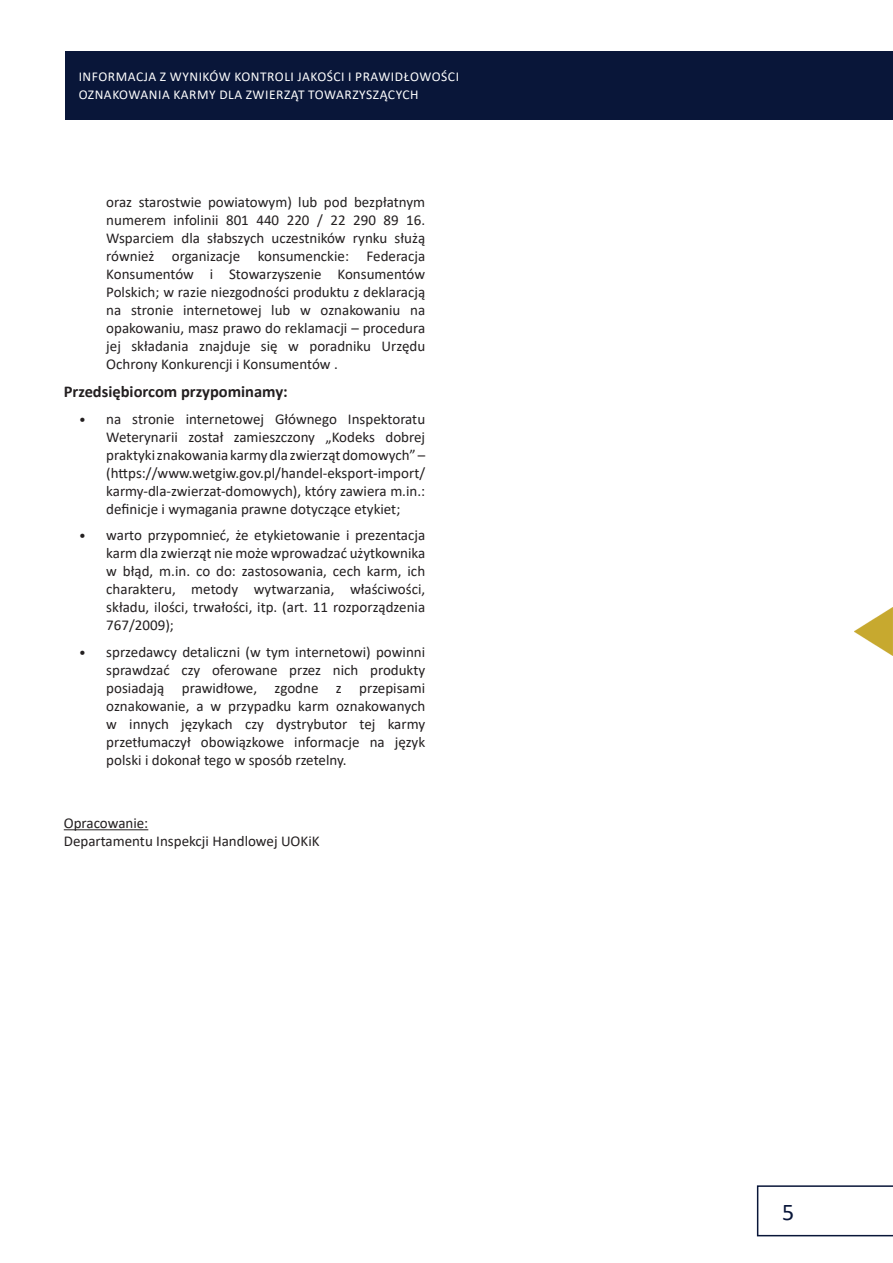
<style>
.page{position:relative;width:893px;height:1263px;background:#fff}
.page>*{position:absolute;margin:0;border:0;box-sizing:border-box;transform-origin:0 0}
.t1{font:24px "Calibri";color:#091639}
.t2{font:700 16.5px "Calibri";color:#231f20}
.tekst{font:15px/18px "Calibri";color:#231f20;text-align:justify}
.t3{font:13.5px/18px "Calibri";letter-spacing:.04em;color:#fff}
.s1{font-size:13.5px}
</style>
<div class="page">
<svg style="left:757px;top:1185px;width:136px;height:51px"></svg>
<div style="left:66px;top:51px;width:827px;height:68px;background:#091639"></div>
<img style="left:855px;top:607px;width:38px;height:49px">
<hr style="left:64px;top:829px;width:84px;height:1px;background:#231f20">
<p class="t3" style="left:79px;top:67px;width:382px">INFORMACJA Z WYNIKÓW KONTROLI JAKOŚCI I PRAWIDŁOWOŚCI<br>OZNAKOWANIA KARMY DLA ZWIERZĄT TOWARZYSZĄCYCH</p>
<p class="tekst" style="left:106px;top:192px;width:320px">oraz starostwie powiatowym) lub pod bezpłatnym numerem infolinii 801 440 220 / 22 290 89 16.<br>Wsparciem dla słabszych uczestników rynku służą również organizacje konsumenckie: Federacja Konsumentów i Stowarzyszenie Konsumentów Polskich; w razie niezgodności produktu z deklaracją na stronie internetowej lub w oznakowaniu na opakowaniu, masz prawo do reklamacji – procedura jej składania znajduje się w poradniku Urzędu Ochrony Konkurencji i Konsumentów .</p>
<p class="t2" style="left:64px;top:380px;width:225px">Przedsiębiorcom przypominamy:</p>
<p class="tekst" style="left:106px;top:409px;width:320px;text-indent:-27px"><span class="s1">•</span> na stronie internetowej Głównego Inspektoratu Weterynarii został zamieszczony „Kodeks dobrej praktyki znakowania karmy dla zwierząt domowych” – (https://www.wetgiw.gov.pl/handel-eksport-import/ karmy-dla-zwierzat-domowych), który zawiera m.in.: definicje i wymagania prawne dotyczące etykiet;</p>
<p class="tekst" style="left:106px;top:526px;width:320px;text-indent:-27px"><span class="s1">•</span> warto przypomnieć, że etykietowanie i prezentacja karm dla zwierząt nie może wprowadzać użytkownika w błąd, m.in. co do: zastosowania, cech karm, ich charakteru, metody wytwarzania, właściwości, składu, ilości, trwałości, itp. (art. 11 rozporządzenia 767/2009);</p>
<p class="tekst" style="left:106px;top:642px;width:320px;text-indent:-27px"><span class="s1">•</span> sprzedawcy detaliczni (w tym internetowi) powinni sprawdzać czy oferowane przez nich produkty posiadają prawidłowe, zgodne z przepisami oznakowanie, a w przypadku karm oznakowanych w innych językach czy dystrybutor tej karmy przetłumaczył obowiązkowe informacje na język polski i dokonał tego w sposób rzetelny.</p>
<p class="tekst" style="left:64px;top:814px;width:257px">Opracowanie:<br>Departamentu Inspekcji Handlowej UOKiK</p>
<h1 class="t1" style="left:782px;top:1195px;width:14px">5</h1>
</div>
